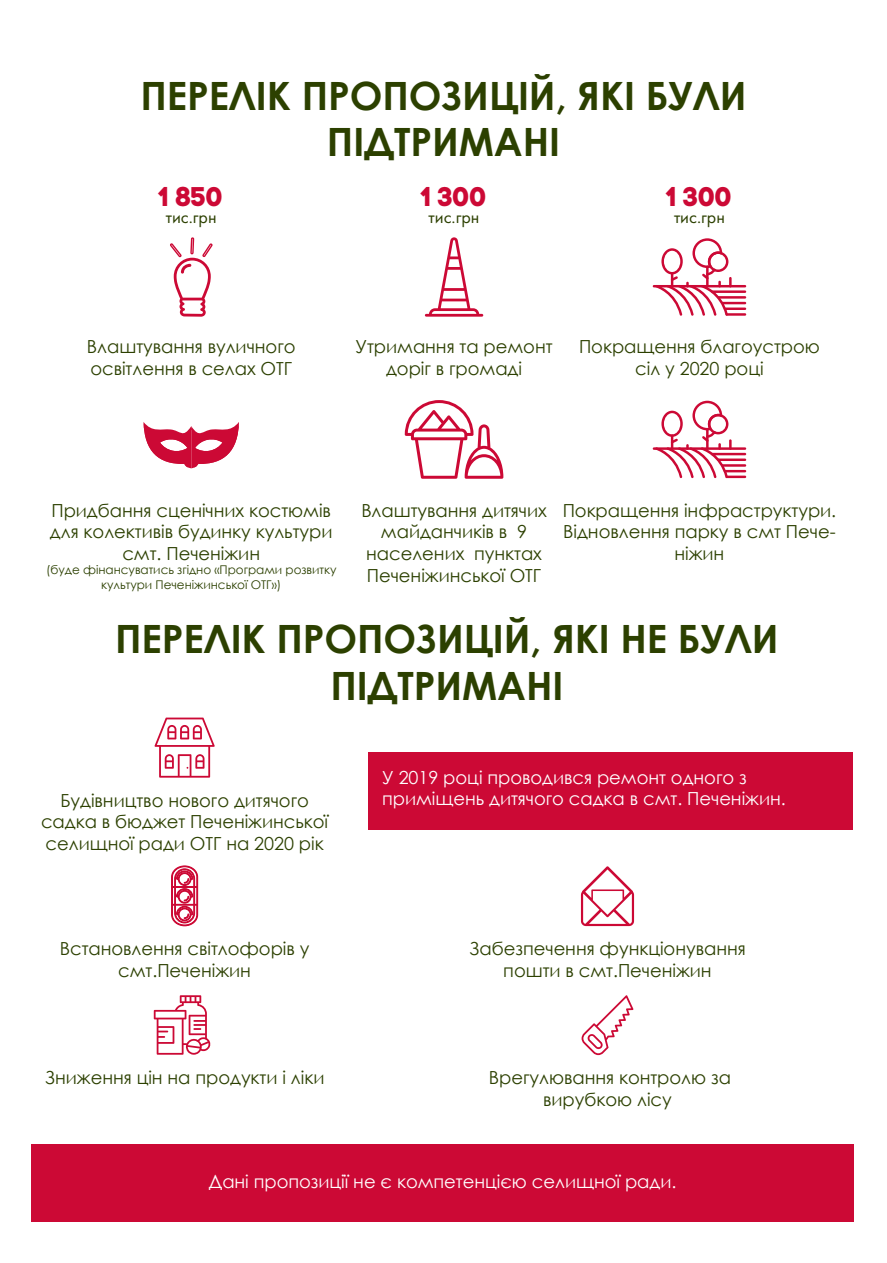
<style>
.page{position:relative;width:887px;height:1263px;background:#fff}
.page>*{position:absolute;margin:0;border:0;box-sizing:border-box;transform-origin:0 0}
.t1{font:700 39px/46.8px "Century Gothic";letter-spacing:-.005em;color:#2c4000;text-align:center}
.t2{font:27px "Code Pro Bold";color:#cc0935}
.t3{font:18px/21.6px "Century Gothic";letter-spacing:-.005em;color:#2c4000;text-align:center}
.t4{font:18px/21.6px "Century Gothic";letter-spacing:-.005em;color:#fff}
.t5{font:18px "Futura PT";color:#2c4000}
.t6{font:12px/14.4px "Century Gothic";letter-spacing:-.005em;color:#2c4000;text-align:center}
</style>
<div class="page">
<div style="left:368px;top:752px;width:484px;height:77px;background:#cc0935"></div>
<hr style="left:652px;top:285px;width:94px;height:2px;background:#cc0935">
<hr style="left:711px;top:290px;width:35px;height:3px;background:#cc0935">
<hr style="left:717px;top:296px;width:29px;height:3px;background:#cc0935">
<hr style="left:721px;top:302px;width:25px;height:2px;background:#cc0935">
<hr style="left:723px;top:307px;width:23px;height:3px;background:#cc0935">
<hr style="left:725px;top:313px;width:21px;height:3px;background:#cc0935">
<svg style="left:655px;top:238px;width:76px;height:78px"></svg>
<hr style="left:652px;top:447px;width:94px;height:3px;background:#cc0935">
<hr style="left:711px;top:453px;width:35px;height:2px;background:#cc0935">
<hr style="left:717px;top:458px;width:29px;height:3px;background:#cc0935">
<hr style="left:721px;top:464px;width:25px;height:3px;background:#cc0935">
<hr style="left:723px;top:470px;width:23px;height:2px;background:#cc0935">
<hr style="left:725px;top:476px;width:21px;height:2px;background:#cc0935">
<svg style="left:655px;top:401px;width:76px;height:77px"></svg>
<svg style="left:581px;top:995px;width:52px;height:60px"></svg>
<svg style="left:170px;top:237px;width:42px;height:80px"></svg>
<svg style="left:154px;top:717px;width:61px;height:61px"></svg>
<div style="left:31px;top:1144px;width:822px;height:77px;background:#cc0935"></div>
<svg style="left:425px;top:237px;width:58px;height:80px"></svg>
<svg style="left:404px;top:400px;width:99px;height:79px"></svg>
<svg style="left:143px;top:422px;width:96px;height:46px"></svg>
<svg style="left:580px;top:866px;width:54px;height:60px"></svg>
<svg style="left:154px;top:995px;width:56px;height:60px"></svg>
<svg style="left:171px;top:865px;width:27px;height:61px"></svg>
<h1 class="t1" style="left:140px;top:70px;width:607px">ПЕРЕЛІК ПРОПОЗИЦІЙ, ЯКІ БУЛИ<br>ПІДТРИМАНІ</h1>
<h2 class="t2" style="left:159px;top:181px;width:66px">1 850</h2>
<p class="t5" style="left:166px;top:206px;width:52px">тис.грн</p>
<p class="t3" style="left:87px;top:336px;width:210px;text-align:left">Влаштування вуличного освітлення в селах ОТГ</p>
<h2 class="t2" style="left:421px;top:181px;width:68px">1 300</h2>
<p class="t5" style="left:428px;top:206px;width:52px">тис.грн</p>
<h2 class="t2" style="left:666px;top:181px;width:68px">1 300</h2>
<p class="t5" style="left:674px;top:206px;width:52px">тис.грн</p>
<p class="t3" style="left:355px;top:336px;width:198px">Утримання та ремонт доріг в громаді</p>
<p class="t3" style="left:579px;top:336px;width:242px">Покращення благоустрою сіл у 2020 році</p>
<p class="t3" style="left:50px;top:499px;width:284px">Придбання сценічних костюмів для колективів будинку культури смт. Печеніжин</p>
<p class="t6" style="left:46px;top:563px;width:292px">(буде фінансуватись згідно «Програми розвитку культури Печеніжинської ОТГ»)</p>
<p class="t3" style="left:361px;top:499px;width:187px">Влаштування дитячих майданчиків в 9 населених пунктах<br>Печеніжинської ОТГ</p>
<p class="t3" style="left:562px;top:499px;width:275px">Покращення інфраструктури.<br>Відновлення парку в смт Пече&shy;ніжин</p>
<h1 class="t1" style="left:115px;top:614px;width:664px">ПЕРЕЛІК ПРОПОЗИЦІЙ, ЯКІ НЕ БУЛИ<br>ПІДТРИМАНІ</h1>
<p class="t3" style="left:41px;top:789px;width:288px">Будівництво нового дитячого садка в бюджет Печеніжинської селищної ради ОТГ на 2020 рік</p>
<p class="t4" style="left:382px;top:766px;width:405px">У 2019 році проводився ремонт одного з приміщень дитячого садка в смт. Печеніжин.</p>
<p class="t3" style="left:60px;top:938px;width:251px">Встановлення світлофорів у смт.Печеніжин</p>
<p class="t3" style="left:469px;top:938px;width:278px">Забезпечення функціонування пошти в смт.Печеніжин</p>
<p class="t3" style="left:45px;top:1067px;width:281px">Зниження цін на продукти і ліки</p>
<p class="t3" style="left:489px;top:1067px;width:243px">Врегулювання контролю за вирубкою лісу</p>
<p class="t4" style="left:209px;top:1171px;width:469px">Дані пропозиції не є компетенцією селищної ради.</p>
</div>
